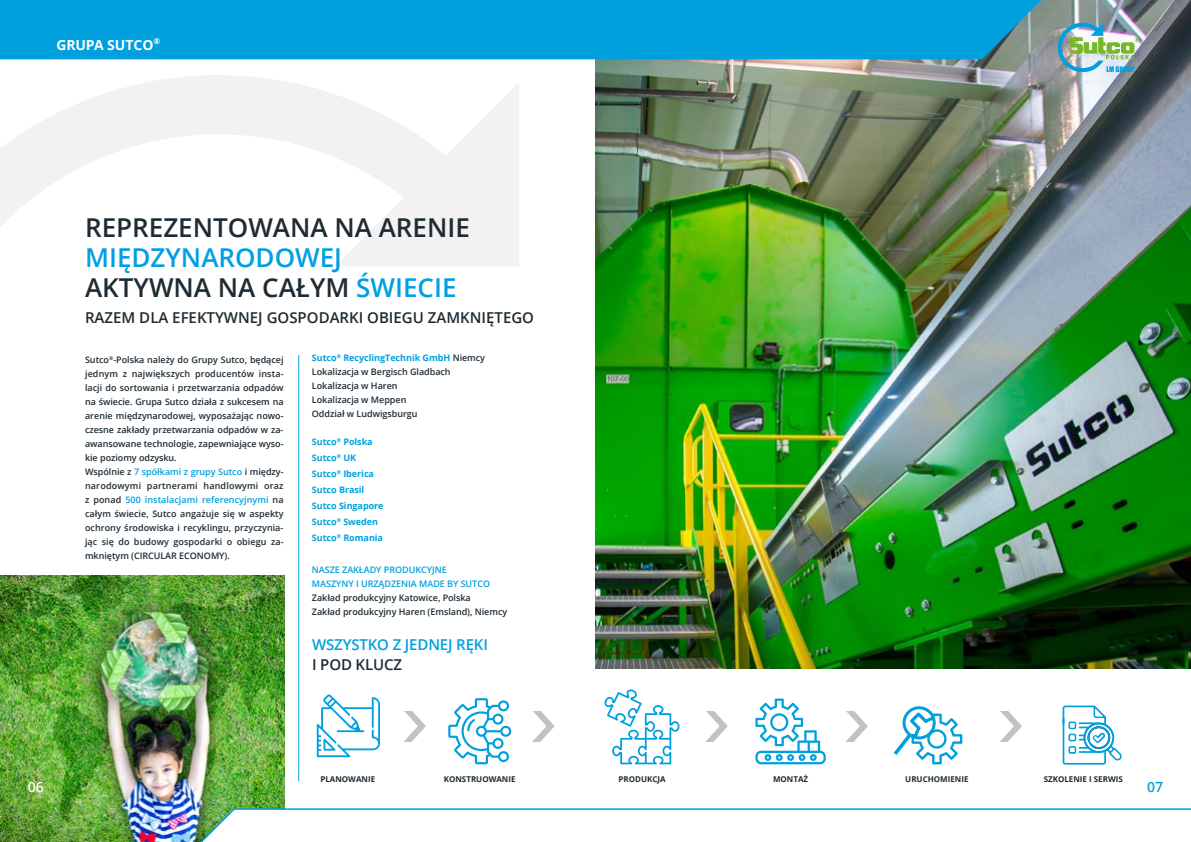
<style>
.page{position:relative;width:1191px;height:842px;background:#fff}
.page>*{position:absolute;margin:0;border:0;box-sizing:border-box;transform-origin:0 0}
.t1{font:600 26px/30px "Open Sans";color:#009fe3}
.t2{font:600 26px "Open Sans";color:#1e2b33}
.t3{font:600 15px "Open Sans";color:#1e2b33}
.t4{font:600 15px "Open Sans";letter-spacing:-.01em;color:#00a0de}
.t5{font:700 14px "Open Sans";letter-spacing:-.01em;color:#fff}
.t6{font:600 14px "Open Sans";color:#fff}
.t7{font:600 14px "Open Sans";color:#00a0de}
.t8{font:600 9px/14px "Open Sans";letter-spacing:-.005em;color:#1e2b33}
.t9{font:700 9px/16px "Open Sans";letter-spacing:-.005em;color:#00a0de}
.t10{font:600 9px/14px "Open Sans";letter-spacing:-.005em;color:#00a0de}
.t11{font:700 8px "Open Sans";color:#1e2b33}
.s1{color:#1e2b33}
.s2{color:#00a0de}
.s3{font-weight:700;color:#00a0de}
</style>
<div class="page">
<svg style="left:0;top:75px;width:519px;height:532px"></svg>
<img style="left:0;top:575px;width:285px;height:267px">
<svg style="left:317px;top:694px;width:63px;height:63px"></svg>
<svg style="left:448px;top:698px;width:63px;height:66px"></svg>
<svg style="left:403px;top:711px;width:23px;height:31px"></svg>
<svg style="left:532px;top:711px;width:23px;height:31px"></svg>
<hr style="left:298px;top:355px;width:1px;height:426px;background:#00a0de">
<img style="left:595px;top:0;width:596px;height:669px">
<img style="left:1057px;top:23px;width:82px;height:49px">
<svg style="left:755px;top:698px;width:70px;height:66px"></svg>
<svg style="left:604px;top:689px;width:75px;height:75px"></svg>
<svg style="left:1000px;top:711px;width:22px;height:31px"></svg>
<svg style="left:705px;top:711px;width:23px;height:31px"></svg>
<svg style="left:845px;top:711px;width:23px;height:31px"></svg>
<svg style="left:169px;top:807px;width:1022px;height:35px"></svg>
<svg style="left:1062px;top:705px;width:60px;height:60px"></svg>
<svg style="left:904px;top:708px;width:30px;height:30px"></svg>
<div style="left:902px;top:706px;width:33px;height:33px;border:3px solid #00a0de;border-radius:50%"></div>
<svg style="left:893px;top:712px;width:69px;height:52px"></svg>
<div style="left:0;top:0;width:1041px;height:59px;background:#00a0de"></div>
<h3 class="t5" style="left:57px;top:35px;width:105px">GRUPA SUTCO<sup>®</sup></h3>
<h1 class="t2" style="left:85px;top:209px;width:386px">REPREZENTOWANA NA ARENIE</h1>
<h1 class="t1" style="left:85px;top:242px;width:373px">MIĘDZYNARODOWEJ<br><span class="s1">AKTYWNA NA CAŁYM</span> <span class="s2">ŚWIECIE</span></h1>
<h2 class="t3" style="left:85px;top:307px;width:450px">RAZEM DLA EFEKTYWNEJ GOSPODARKI OBIEGU ZAMKNIĘTEGO</h2>
<p class="t8" style="left:85px;top:352px;width:200px">Sutco<sup>®</sup>-Polska należy do Grupy Sutco, będącej jednym z największych producentów insta&shy;lacji do sortowania i przetwarzania odpadów na świecie. Grupa Sutco działa z sukcesem na arenie międzynarodowej, wyposażając nowo&shy;czesne zakłady przetwarzania odpadów w za&shy;awansowane technologie, zapewniające wyso&shy;kie poziomy odzysku.<br>Wspólnie z <span class="s2">7 spółkami z grupy Sutco</span> i między&shy;narodowymi partnerami handlowymi oraz z ponad <span class="s2">500 instalacjami referencyjnymi</span> na całym świecie, Sutco angażuje się w aspekty ochrony środowiska i recyklingu, przyczynia&shy;jąc się do budowy gospodarki o obiegu za&shy;mkniętym (CIRCULAR ECONOMY).</p>
<p class="t8" style="left:312px;top:351px;width:175px"><span class="s3">Sutco</span><sup>®</sup> <span class="s3">RecyclingTechnik GmbH</span> Niemcy<br>Lokalizacja w Bergisch Gladbach<br>Lokalizacja w Haren<br>Lokalizacja w Meppen<br>Oddział w Ludwigsburgu</p>
<p class="t9" style="left:312px;top:434px;width:73px">Sutco<sup>®</sup> Polska<br>Sutco<sup>®</sup> UK<br>Sutco<sup>®</sup> Iberica<br>Sutco Brasil<br>Sutco Singapore<br>Sutco<sup>®</sup> Sweden<br>Sutco<sup>®</sup> Romania</p>
<p class="t10" style="left:312px;top:563px;width:180px">NASZE ZAKŁADY PRODUKCYJNE<br>MASZYNY I URZĄDZENIA MADE BY SUTCO</p>
<p class="t8" style="left:312px;top:591px;width:197px">Zakład produkcyjny Katowice, Polska<br>Zakład produkcyjny Haren (Emsland), Niemcy</p>
<h2 class="t4" style="left:312px;top:634px;width:177px">WSZYSTKO Z JEDNEJ RĘKI</h2>
<h2 class="t3" style="left:312px;top:654px;width:91px">I POD KLUCZ</h2>
<h3 class="t6" style="left:28px;top:777px;width:17px">06</h3>
<p class="t11" style="left:320px;top:773px;width:56px">PLANOWANIE</p>
<p class="t11" style="left:444px;top:773px;width:73px">KONSTRUOWANIE</p>
<p class="t11" style="left:618px;top:773px;width:49px">PRODUKCJA</p>
<p class="t11" style="left:773px;top:773px;width:37px">MONTAŻ</p>
<p class="t11" style="left:905px;top:773px;width:65px">URUCHOMIENIE</p>
<p class="t11" style="left:1043px;top:773px;width:81px">SZKOLENIE I SERWIS</p>
<h3 class="t7" style="left:1147px;top:777px;width:17px">07</h3>
</div>
